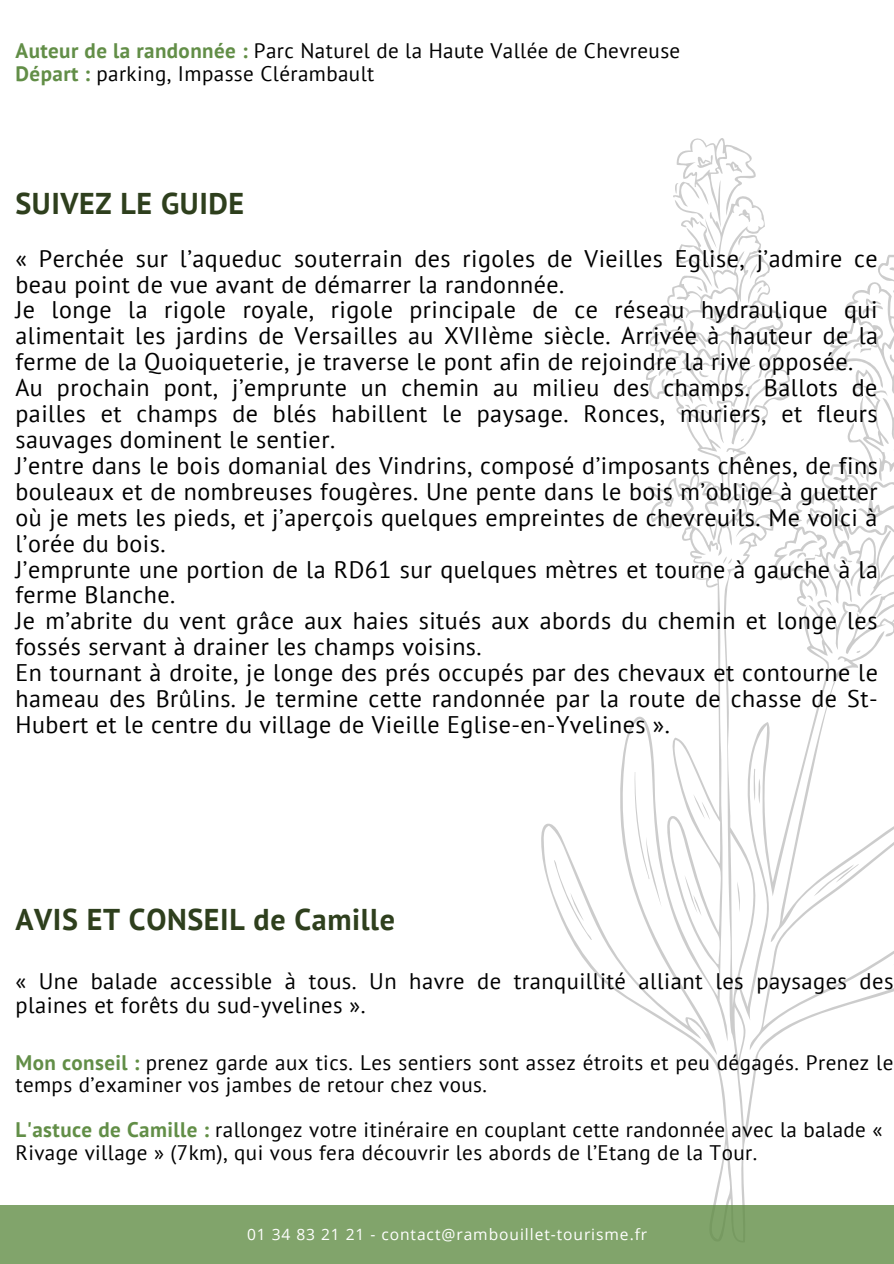
<style>
.page{position:relative;width:894px;height:1264px;background:#fff}
.page>*{position:absolute;margin:0;border:0;box-sizing:border-box;transform-origin:0 0}
.t1{font:700 30px "PT Sans";letter-spacing:.02em;color:#2e3f1d}
.t2{font:24px/26px "PT Sans";letter-spacing:.02em;color:#000}
.t3{font:22.5px/24.8px "PT Sans";letter-spacing:.02em;color:#000}
.t4{font:21px/22.5px "PT Sans";letter-spacing:.02em;color:#000}
.t5{font:15.6px "Open Sans";letter-spacing:.06em;color:#fff}
.s1{font-weight:700;color:#628e47}
</style>
<div class="page">
<svg style="left:541px;top:654px;width:352px;height:551px"></svg>
<svg style="left:693px;top:794px;width:16px;height:26px"></svg>
<svg style="left:633px;top:771px;width:28px;height:136px"></svg>
<svg style="left:813px;top:863px;width:45px;height:33px"></svg>
<svg style="left:553px;top:859px;width:39px;height:81px"></svg>
<svg style="left:891px;top:928px;width:2px;height:37px"></svg>
<svg style="left:646px;top:138px;width:247px;height:516px"></svg>
<div style="left:0;top:1205px;width:893px;height:58px;background:#81a46b"></div>
<p class="t4" style="left:16px;top:39px;width:666px"><span class="s1">Auteur de la randonnée :</span> Parc Naturel de la Haute Vallée de Chevreuse<br><span class="s1">Départ :</span> parking, Impasse Clérambault</p>
<p class="t1" style="left:15px;top:183px;width:230px">SUIVEZ LE GUIDE</p>
<p class="t2" style="left:15px;top:245px;width:864px">« Perchée sur l’aqueduc souterrain des rigoles de Vieilles Eglise, j’admire ce beau point de vue avant de démarrer la randonnée.<br>Je longe la rigole royale, rigole principale de ce réseau hydraulique qui alimentait les jardins de Versailles au XVIIème siècle. Arrivée à hauteur de la ferme de la Quoiqueterie, je traverse le pont afin de rejoindre la rive opposée.<br>Au prochain pont, j’emprunte un chemin au milieu des champs. Ballots de pailles et champs de blés habillent le paysage. Ronces, muriers, et fleurs sauvages dominent le sentier.<br>J’entre dans le bois domanial des Vindrins, composé d’imposants chênes, de fins bouleaux et de nombreuses fougères. Une pente dans le bois m’oblige à guetter où je mets les pieds, et j’aperçois quelques empreintes de chevreuils. Me voici à l’orée du bois.<br>J’emprunte une portion de la RD61 sur quelques mètres et tourne à gauche à la ferme Blanche.<br>Je m’abrite du vent grâce aux haies situés aux abords du chemin et longe les fossés servant à drainer les champs voisins.<br>En tournant à droite, je longe des prés occupés par des chevaux et contourne le hameau des Brûlins. Je termine cette randonnée par la route de chasse de St-Hubert et le centre du village de Vieille Eglise-en-Yvelines ».</p>
<p class="t1" style="left:15px;top:899px;width:381px">AVIS ET CONSEIL de Camille</p>
<p class="t3" style="left:15px;top:967px;width:879px">« Une balade accessible à tous. Un havre de tranquillité alliant les paysages des plaines et forêts du sud-yvelines ».</p>
<p class="t4" style="left:15px;top:1050px;width:879px"><span class="s1">Mon conseil :</span> prenez garde aux tics. Les sentiers sont assez étroits et peu dégagés. Prenez le temps d’examiner vos jambes de retour chez vous.</p>
<p class="t4" style="left:15px;top:1118px;width:868px"><span class="s1">L'astuce de Camille :</span> rallongez votre itinéraire en couplant cette randonnée avec la balade «<br>Rivage village » (7km), qui vous fera découvrir les abords de l’Etang de la Tour.</p>
<p class="t5" style="left:247px;top:1223px;width:401px">01 34 83 21 21 - contact@rambouillet-tourisme.fr</p>
</div>
